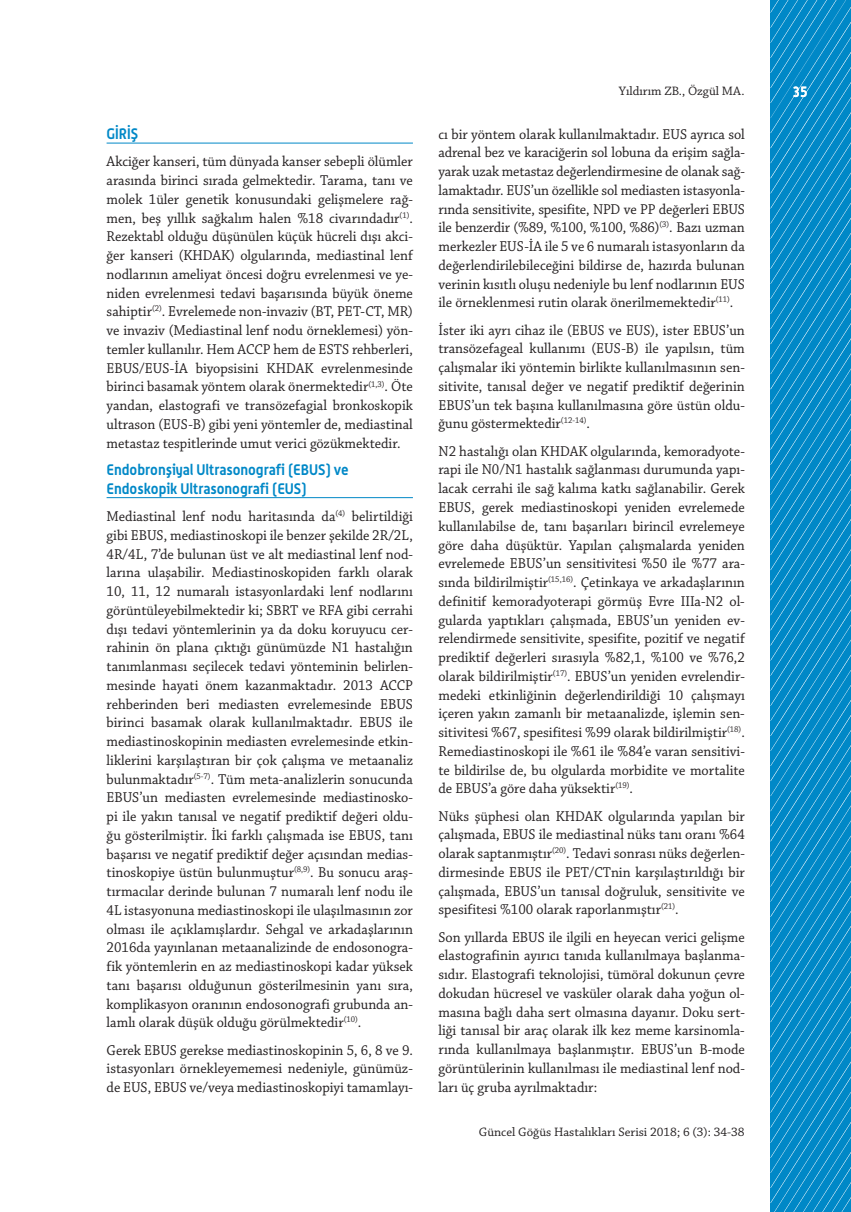
<style>
.page{position:relative;width:851px;height:1212px;background:#fff}
.page>*{position:absolute;margin:0;border:0;box-sizing:border-box;transform-origin:0 0}
.t1{font:15px/18.8px "Chaparral Pro";color:#231f20;text-align:justify;scale:.95 1}
.t2{font:700 15px/18.8px "Alwyn OT";color:#0088c7;scale:.95 1}
.t3{font:700 15px "Alwyn OT";color:#fff;scale:.85 1}
.t4{font:12.9px "Chaparral Pro";color:#231f20}
</style>
<div class="page">
<svg style="left:770px;top:0;width:80px;height:1212px;background:#0d8ec9"></svg>
<hr style="left:107px;top:143px;width:306px;height:1px;background:#0088c7">
<hr style="left:107px;top:497px;width:306px;height:1px;background:#0088c7">
<p class="t2" style="left:107px;top:124px;width:35px">GİRİŞ</p>
<p class="t1" style="left:107px;top:153px;width:324px">Akciğer kanseri, tüm dünyada kanser sebepli ölümler arasında birinci sırada gelmektedir. Tarama, tanı ve molek 1üler genetik konusundaki gelişmelere rağ&shy;men, beş yıllık sağkalım halen %18 civarındadır<sup>(1)</sup>.<br>Rezektabl olduğu düşünülen küçük hücreli dışı akci&shy;ğer kanseri (KHDAK) olgularında, mediastinal lenf nodlarının ameliyat öncesi doğru evrelenmesi ve ye&shy;niden evrelenmesi tedavi başarısında büyük öneme sahiptir<sup>(2)</sup>. Evrelemede non-invaziv (BT, PET-CT, MR) ve invaziv (Mediastinal lenf nodu örneklemesi) yön&shy;temler kullanılır. Hem ACCP hem de ESTS rehberleri, EBUS/EUS-İA biyopsisini KHDAK evrelenmesinde birinci basamak yöntem olarak önermektedir<sup>(1,3)</sup>. Öte yandan, elastografi ve transözefagial bronkoskopik ultrason (EUS-B) gibi yeni yöntemler de, mediastinal metastaz tespitlerinde umut verici gözükmektedir.</p>
<p class="t2" style="left:107px;top:460px;width:256px">Endobronşiyal Ultrasonografi (EBUS) ve<br>Endoskopik Ultrasonografi (EUS)</p>
<p class="t1" style="left:107px;top:507px;width:324px">Mediastinal lenf nodu haritasında da<sup>(4)</sup> belirtildiği gibi EBUS, mediastinoskopi ile benzer şekilde 2R/2L, 4R/4L, 7’de bulunan üst ve alt mediastinal lenf nod&shy;larına ulaşabilir. Mediastinoskopiden farklı olarak 10, 11, 12 numaralı istasyonlardaki lenf nodlarını görüntüleyebilmektedir ki; SBRT ve RFA gibi cerrahi dışı tedavi yöntemlerinin ya da doku koruyucu cer&shy;rahinin ön plana çıktığı günümüzde N1 hastalığın tanımlanması seçilecek tedavi yönteminin belirlen&shy;mesinde hayati önem kazanmaktadır. 2013 ACCP rehberinden beri mediasten evrelemesinde EBUS birinci basamak olarak kullanılmaktadır. EBUS ile mediastinoskopinin mediasten evrelemesinde etkin&shy;liklerini karşılaştıran bir çok çalışma ve metaanaliz bulunmaktadır<sup>(5-7)</sup>. Tüm meta-analizlerin sonucunda EBUS’un mediasten evrelemesinde mediastinosko&shy;pi ile yakın tanısal ve negatif prediktif değeri oldu&shy;ğu gösterilmiştir. İki farklı çalışmada ise EBUS, tanı başarısı ve negatif prediktif değer açısından medias&shy;tinoskopiye üstün bulunmuştur<sup>(8,9)</sup>. Bu sonucu araş&shy;tırmacılar derinde bulunan 7 numaralı lenf nodu ile 4L istasyonuna mediastinoskopi ile ulaşılmasının zor olması ile açıklamışlardır. Sehgal ve arkadaşlarının 2016da yayınlanan metaanalizinde de endosonogra&shy;fik yöntemlerin en az mediastinoskopi kadar yüksek tanı başarısı olduğunun gösterilmesinin yanı sıra, komplikasyon oranının endosonografi grubunda an&shy;lamlı olarak düşük olduğu görülmektedir<sup>(10)</sup>.</p>
<p class="t1" style="left:107px;top:1041px;width:324px">Gerek EBUS gerekse mediastinoskopinin 5, 6, 8 ve 9. istasyonları örnekleyememesi nedeniyle, günümüz&shy;de EUS, EBUS ve/veya mediastinoskopiyi tamamlayı-</p>
<p class="t4" style="left:618px;top:83px;width:127px">Yıldırım ZB., Özgül MA.</p>
<p class="t3" style="left:792px;top:82px;width:19px">35</p>
<p class="t1" style="left:438px;top:125px;width:324px">cı bir yöntem olarak kullanılmaktadır. EUS ayrıca sol adrenal bez ve karaciğerin sol lobuna da erişim sağla&shy;yarak uzak metastaz değerlendirmesine de olanak sağ&shy;lamaktadır. EUS’un özellikle sol mediasten istasyonla&shy;rında sensitivite, spesifite, NPD ve PP değerleri EBUS ile benzerdir (%89, %100, %100, %86)<sup>(3)</sup>. Bazı uzman merkezler EUS-İA ile 5 ve 6 numaralı istasyonların da değerlendirilebileceğini bildirse de, hazırda bulunan verinin kısıtlı oluşu nedeniyle bu lenf nodlarının EUS ile örneklenmesi rutin olarak önerilmemektedir<sup>(11)</sup>.</p>
<p class="t1" style="left:438px;top:321px;width:324px">İster iki ayrı cihaz ile (EBUS ve EUS), ister EBUS’un transözefageal kullanımı (EUS-B) ile yapılsın, tüm çalışmalar iki yöntemin birlikte kullanılmasının sen&shy;sitivite, tanısal değer ve negatif prediktif değerinin EBUS’un tek başına kullanılmasına göre üstün oldu&shy;ğunu göstermektedir<sup>(12-14)</sup>.</p>
<p class="t1" style="left:438px;top:442px;width:324px">N2 hastalığı olan KHDAK olgularında, kemoradyote&shy;rapi ile N0/N1 hastalık sağlanması durumunda yapı&shy;lacak cerrahi ile sağ kalıma katkı sağlanabilir. Gerek EBUS, gerek mediastinoskopi yeniden evrelemede kullanılabilse de, tanı başarıları birincil evrelemeye göre daha düşüktür. Yapılan çalışmalarda yeniden evrelemede EBUS’un sensitivitesi %50 ile %77 ara&shy;sında bildirilmiştir<sup>(15,16)</sup>. Çetinkaya ve arkadaşlarının definitif kemoradyoterapi görmüş Evre IIIa-N2 ol&shy;gularda yaptıkları çalışmada, EBUS’un yeniden ev&shy;relendirmede sensitivite, spesifite, pozitif ve negatif prediktif değerleri sırasıyla %82,1, %100 ve %76,2 olarak bildirilmiştir<sup>(17)</sup>. EBUS’un yeniden evrelendir&shy;medeki etkinliğinin değerlendirildiği 10 çalışmayı içeren yakın zamanlı bir metaanalizde, işlemin sen&shy;sitivitesi %67, spesifitesi %99 olarak bildirilmiştir<sup>(18)</sup>.<br>Remediastinoskopi ile %61 ile %84’e varan sensitivi&shy;te bildirilse de, bu olgularda morbidite ve mortalite de EBUS’a göre daha yüksektir<sup>(19)</sup>.</p>
<p class="t1" style="left:438px;top:807px;width:324px">Nüks şüphesi olan KHDAK olgularında yapılan bir çalışmada, EBUS ile mediastinal nüks tanı oranı %64 olarak saptanmıştır<sup>(20)</sup>. Tedavi sonrası nüks değerlen&shy;dirmesinde EBUS ile PET/CTnin karşılaştırıldığı bir çalışmada, EBUS’un tanısal doğruluk, sensitivite ve spesifitesi %100 olarak raporlanmıştır<sup>(21)</sup>.</p>
<p class="t1" style="left:438px;top:928px;width:324px">Son yıllarda EBUS ile ilgili en heyecan verici gelişme elastografinin ayırıcı tanıda kullanılmaya başlanma&shy;sıdır. Elastografi teknolojisi, tümöral dokunun çevre dokudan hücresel ve vasküler olarak daha yoğun ol&shy;masına bağlı daha sert olmasına dayanır. Doku sert&shy;liği tanısal bir araç olarak ilk kez meme karsinomla&shy;rında kullanılmaya başlanmıştır. EBUS’un B-mode görüntülerinin kullanılması ile mediastinal lenf nod&shy;ları üç gruba ayrılmaktadır:</p>
<p class="t4" style="left:478px;top:1125px;width:267px">Güncel Göğüs Hastalıkları Serisi 2018; 6 (3): 34-38</p>
</div>
